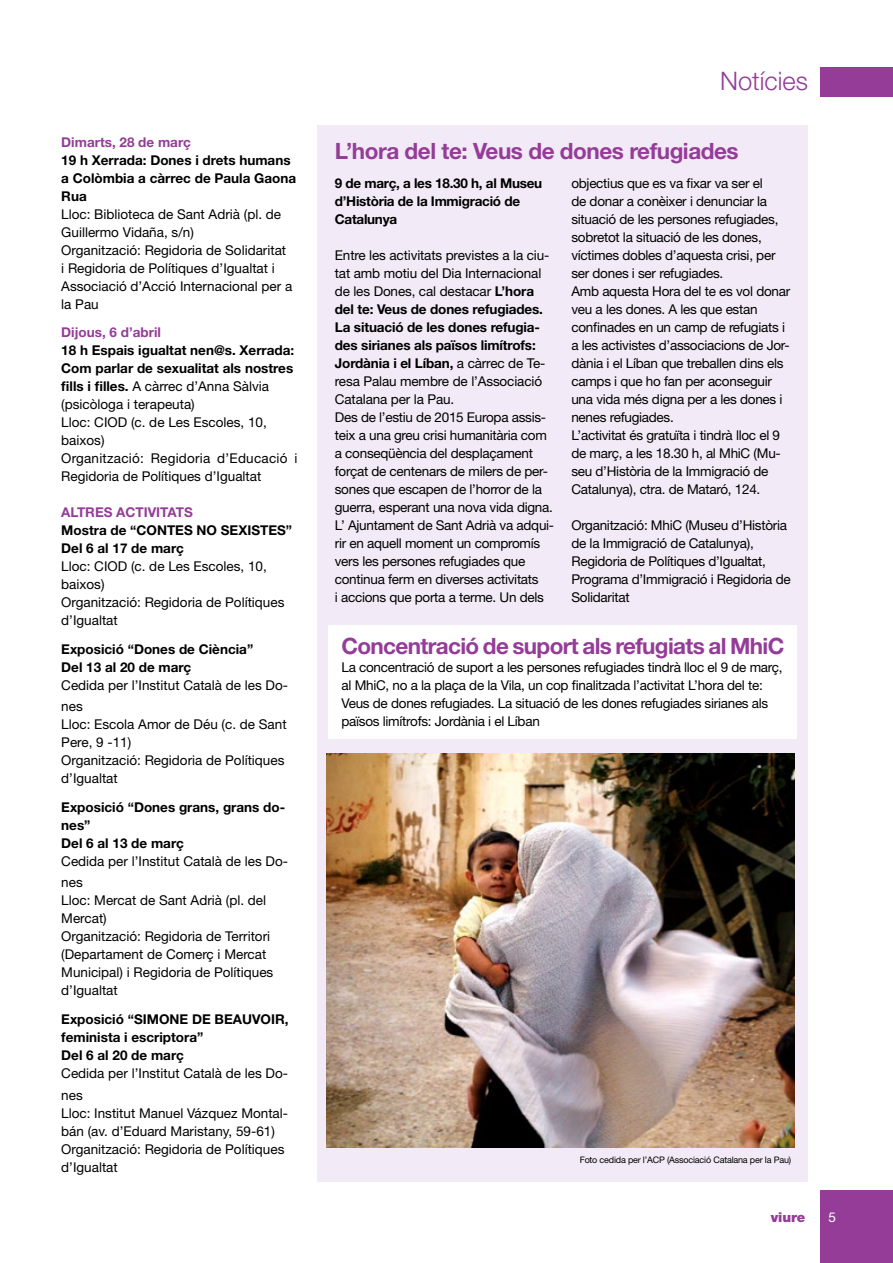
<style>
.page{position:relative;width:893px;height:1263px;background:#fff}
.page>*{position:absolute;margin:0;border:0;box-sizing:border-box;transform-origin:0 0}
.t1{font:300 25.5px "Helvetica Neue LT Std";color:#943c97}
.t2{font:700 22.5px "Helvetica Neue LT Std";letter-spacing:-.03em;color:#943c97}
.t3{font:13.5px/18px "Helvetica Neue LT Std";letter-spacing:-.02em;color:#000}
.t4{font:13.5px/18px "Helvetica Neue LT Std";color:#000}
.t5{font:700 13.5px/18px "Helvetica Neue LT Std";color:#000}
.t6{font:700 13.5px/18px "Helvetica Neue LT Std";letter-spacing:-.02em;color:#000}
.t7{font:700 13.5px "Helvetica Neue LT Std";color:#943c97}
.t8{font:900 13.5px "Helvetica Neue LT Std";color:#943c97}
.t9{font:13.5px "Helvetica Neue LT Std";color:#fff}
.t10{font:9px "Helvetica Neue LT Std";letter-spacing:-.02em;color:#000}
.s1{font-weight:700}
</style>
<div class="page">
<div style="left:821px;top:1191px;width:72px;height:72px;background:#943c97"></div>
<div style="left:821px;top:67px;width:72px;height:29px;background:#943c97"></div>
<div style="left:318px;top:125px;width:490px;height:1057px;background:#f2eaf6"></div>
<img style="left:326px;top:754px;width:469px;height:393px">
<div style="left:329px;top:625px;width:468px;height:114px;background:#fff"></div>
<p class="t7" style="left:61px;top:134px;width:131px">Dimarts, 28 de març</p>
<p class="t5" style="left:61px;top:151px;width:236px">19 h Xerrada: Dones i drets humans a Colòmbia a càrrec de Paula Gaona<br>Rua</p>
<p class="t4" style="left:61px;top:205px;width:232px">Lloc: Biblioteca de Sant Adrià (pl. de<br>Guillermo Vidaña, s/n)<br>Organització: Regidoria de Solidaritat i Regidoria de Polítiques d’Igualtat i<br>Associació d’Acció Internacional per a la Pau</p>
<p class="t7" style="left:61px;top:324px;width:101px">Dijous, 6 d’abril</p>
<p class="t4" style="left:61px;top:341px;width:238px"><span class="s1">18 h Espais igualtat nen@s. Xerrada:<br>Com parlar de sexualitat als nostres fills i filles.</span> A càrrec d’Anna Sàlvia (psicòloga i terapeuta)<br>Lloc: CIOD (c. de Les Escoles, 10, baixos)<br>Organització: Regidoria d’Educació i<br>Regidoria de Polítiques d’Igualtat</p>
<p class="t7" style="left:61px;top:504px;width:133px">ALTRES ACTIVITATS</p>
<p class="t5" style="left:61px;top:521px;width:232px">Mostra de “CONTES NO SEXISTES”<br>Del 6 al 17 de març</p>
<p class="t4" style="left:61px;top:557px;width:225px">Lloc: CIOD (c. de Les Escoles, 10, baixos)<br>Organització: Regidoria de Polítiques d’Igualtat</p>
<p class="t5" style="left:61px;top:640px;width:193px">Exposició “Dones de Ciència”<br>Del 13 al 20 de març</p>
<p class="t4" style="left:61px;top:674px;width:228px;line-height:21.6px">Cedida per l’Institut Català de les Do&shy;nes</p>
<p class="t4" style="left:61px;top:715px;width:227px">Lloc: Escola Amor de Déu (c. de Sant<br>Pere, 9 -11)<br>Organització: Regidoria de Polítiques d’Igualtat</p>
<p class="t5" style="left:61px;top:798px;width:225px">Exposició “Dones grans, grans do&shy;nes”<br>Del 6 al 13 de març</p>
<p class="t4" style="left:61px;top:850px;width:228px;line-height:21.6px">Cedida per l’Institut Català de les Do&shy;nes</p>
<p class="t4" style="left:61px;top:891px;width:214px">Lloc: Mercat de Sant Adrià (pl. del<br>Mercat)<br>Organització: Regidoria de Territori (Departament de Comerç i Mercat<br>Municipal) i Regidoria de Polítiques d’Igualtat</p>
<p class="t5" style="left:61px;top:1010px;width:229px">Exposició “SIMONE DE BEAUVOIR, feminista i escriptora”<br>Del 6 al 20 de març</p>
<p class="t4" style="left:61px;top:1062px;width:228px;line-height:21.6px">Cedida per l’Institut Català de les Do&shy;nes</p>
<p class="t4" style="left:61px;top:1103px;width:228px">Lloc: Institut Manuel Vázquez Montal&shy;bán (av. d’Eduard Maristany, 59-61)<br>Organització: Regidoria de Polítiques d’Igualtat</p>
<h1 class="t1" style="left:720px;top:65px;width:89px">Notícies</h1>
<h2 class="t2" style="left:335px;top:137px;width:405px">L’hora del te: Veus de dones refugiades</h2>
<p class="t6" style="left:335px;top:174px;width:209px">9 de març, a les 18.30 h, al Museu d’Història de la Immigració de<br>Catalunya</p>
<p class="t3" style="left:335px;top:246px;width:221px">Entre les activitats previstes a la ciu&shy;tat amb motiu del Dia Internacional de les Dones, cal destacar <span class="s1">L’hora del te: Veus de dones refugiades.<br>La situació de les dones refugia&shy;des sirianes als països limítrofs:<br>Jordània i el Líban,</span> a càrrec de Te&shy;resa Palau membre de l’Associació Catalana per la Pau.<br>Des de l’estiu de 2015 Europa assis&shy;teix a una greu crisi humanitària com a conseqüència del desplaçament forçat de centenars de milers de per&shy;sones que escapen de l’horror de la guerra, esperant una nova vida digna.<br>L’ Ajuntament de Sant Adrià va adqui&shy;rir en aquell moment un compromís vers les persones refugiades que continua ferm en diverses activitats<br>i accions que porta a terme. Un dels</p>
<p class="t3" style="left:571px;top:174px;width:220px">objectius que es va fixar va ser el<br>de donar a conèixer i denunciar la situació de les persones refugiades, sobretot la situació de les dones, víctimes dobles d’aquesta crisi, per ser dones i ser refugiades.<br>Amb aquesta Hora del te es vol donar veu a les dones. A les que estan confinades en un camp de refugiats i a les activistes d’associacions de Jor&shy;dània i el Líban que treballen dins els camps i que ho fan per aconseguir una vida més digna per a les dones i nenes refugiades.<br>L’activitat és gratuïta i tindrà lloc el 9 de març, a les 18.30 h, al MhiC (Mu&shy;seu d’Història de la Immigració de Catalunya), ctra. de Mataró, 124.</p>
<p class="t3" style="left:571px;top:516px;width:221px">Organització: MhiC (Museu d’Història de la Immigració de Catalunya),<br>Regidoria de Polítiques d’Igualtat,<br>Programa d’Immigració i Regidoria de<br>Solidaritat</p>
<h2 class="t2" style="left:341px;top:632px;width:444px">Concentració de suport als refugiats al MhiC</h2>
<p class="t3" style="left:341px;top:658px;width:443px">La concentració de suport a les persones refugiades tindrà lloc el 9 de març, al MhiC, no a la plaça de la Vila, un cop finalitzada l’activitat L’hora del te:<br>Veus de dones refugiades. La situació de les dones refugiades sirianes als països limítrofs: Jordània i el Líban</p>
<p class="t10" style="left:580px;top:1154px;width:213px">Foto cedida per l’ACP (Associació Catalana per la Pau)</p>
<p class="t8" style="left:771px;top:1209px;width:36px">viure</p>
<p class="t9" style="left:828px;top:1209px;width:9px">5</p>
</div>
